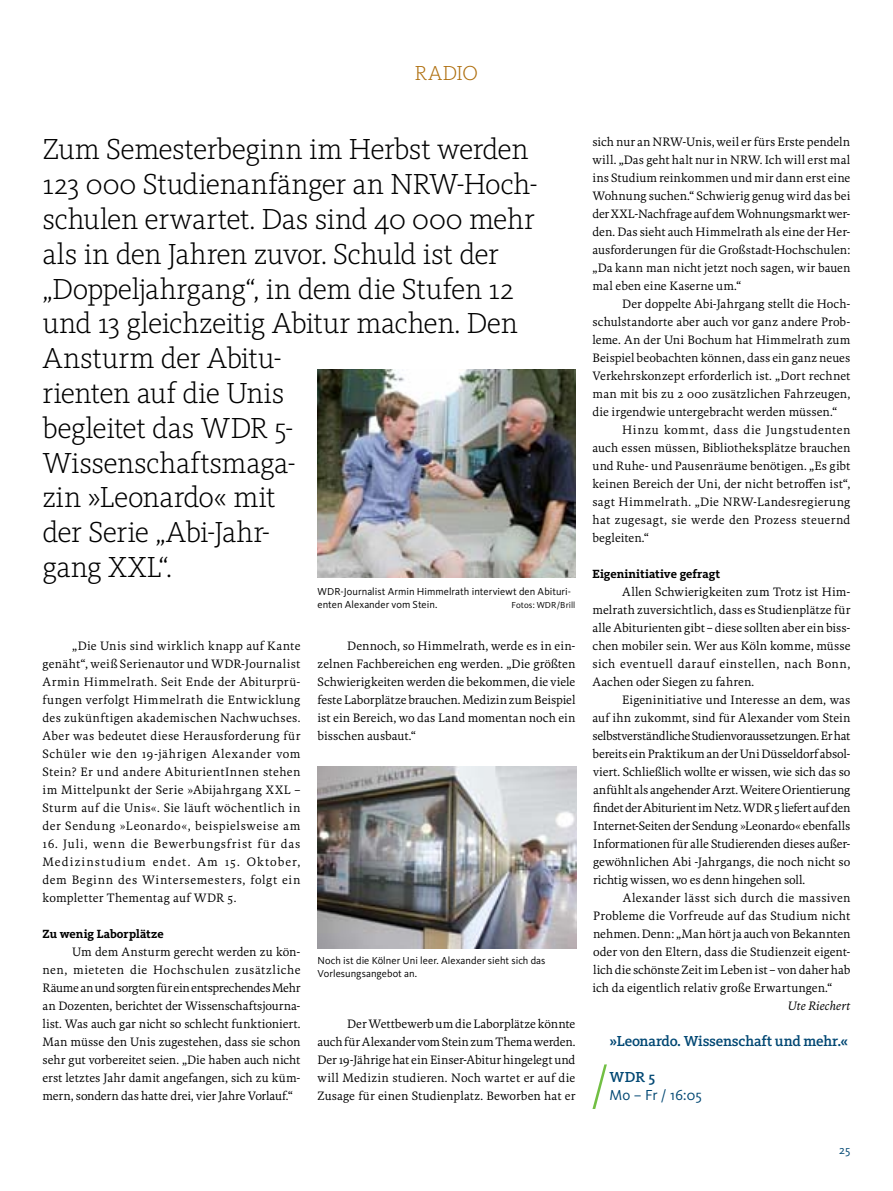
<style>
.page{position:relative;width:893px;height:1191px;background:#fff}
.page>*{position:absolute;margin:0;border:0;box-sizing:border-box;transform-origin:0 0}
._05_Vorspann{font:300 30px/34.8px "WDR Slab";letter-spacing:-.015em;color:#000}
.t1{font:300 21px "WDR Slab";color:#ae6e0d}
.TITEL_Subhead_2{font:500 15px "WDR Slab";letter-spacing:-.015em;color:#004773}
.TITEL_Subhead_3{font:15px "WDR Sans";letter-spacing:.01em;color:#004773}
._07_Copy_Einzug{font:12.3px/18px "WDR Serif";letter-spacing:.01em;color:#000;text-align:justify}
._08_Zwischenzeile{font:700 12.3px "WDR Slab";color:#000}
._07_Copy_Einzug-2{font:italic 12.3px "WDR Serif";letter-spacing:.005em;color:#000}
.t2{font:12.3px "WDR Sans";color:#004773}
._11_BU{font:10.5px/13.5px "WDR Sans";letter-spacing:.005em;color:#000}
._11_BU-2{font:9px "WDR Sans";letter-spacing:.01em;color:#000}
</style>
<div class="page">
<img style="left:317px;top:370px;width:258px;height:208px">
<img style="left:317px;top:767px;width:259px;height:181px">
<svg style="left:592px;top:1064px;width:15px;height:45px"></svg>
<p class="t1" style="left:415px;top:60px;width:65px">RADIO</p>
<p class="_05_Vorspann" style="left:43px;top:132px;width:497px">Zum Semesterbeginn im Herbst werden<br>123 000 Studienanfänger an NRW-Hoch&shy;schulen erwartet. Das sind 40 000 mehr als in den Jahren zuvor. Schuld ist der „Doppeljahrgang“, in dem die Stufen 12 und 13 gleichzeitig Abitur machen. Den<br>Ansturm der Abitu-<br>rienten auf die Unis<br>begleitet das WDR 5-<br>Wissenschaftsmaga-<br>zin »Leonardo« mit<br>der Serie „Abi-Jahr-<br>gang XXL“.</p>
<p class="_07_Copy_Einzug" style="left:43px;top:636px;width:259px;text-indent:30px">„Die Unis sind wirklich knapp auf Kante genäht“, weiß Serienautor und WDR-Journalist Armin Himmelrath. Seit Ende der Abiturprü&shy;fungen verfolgt Himmelrath die Entwicklung des zukünftigen akademischen Nachwuchses.<br>Aber was bedeutet diese Herausforderung für Schüler wie den 19-jährigen Alexander vom Stein? Er und andere AbiturientInnen stehen im Mittelpunkt der Serie »Abijahrgang XXL – Sturm auf die Unis«. Sie läuft wöchentlich in der Sendung »Leonardo«, beispielsweise am</p>
<p class="_07_Copy_Einzug" style="left:43px;top:834px;width:259px">16. Juli, wenn die Bewerbungsfrist für das Medizinstudium endet. Am 15. Oktober, dem Beginn des Wintersemesters, folgt ein kompletter Thementag auf WDR 5.</p>
<p class="_08_Zwischenzeile" style="left:43px;top:926px;width:123px">Zu wenig Laborplätze</p>
<p class="_07_Copy_Einzug" style="left:43px;top:942px;width:259px;text-indent:30px">Um dem Ansturm gerecht werden zu kön&shy;nen, mieteten die Hochschulen zusätzliche Räume an und sorgten für ein entsprechendes Mehr an Dozenten, berichtet der Wissenschaftsjourna&shy;list. Was auch gar nicht so schlecht funktioniert.<br>Man müsse den Unis zugestehen, dass sie schon sehr gut vorbereitet seien. „Die haben auch nicht erst letztes Jahr damit angefangen, sich zu küm&shy;mern, sondern das hatte drei, vier Jahre Vorlauf.“</p>
<p class="_11_BU" style="left:317px;top:584px;width:255px">WDR-Journalist Armin Himmelrath interviewt den Abituri&shy;enten Alexander vom Stein.</p>
<p class="_11_BU-2" style="left:511px;top:600px;width:65px">Fotos: WDR/Brill</p>
<p class="_07_Copy_Einzug" style="left:317px;top:636px;width:260px;text-indent:30px">Dennoch, so Himmelrath, werde es in ein&shy;zelnen Fachbereichen eng werden. „Die größten Schwierigkeiten werden die bekommen, die viele feste Laborplätze brauchen. Medizin zum Beispiel ist ein Bereich, wo das Land momentan noch ein bisschen ausbaut.“</p>
<p class="_11_BU" style="left:317px;top:953px;width:230px">Noch ist die Kölner Uni leer. Alexander sieht sich das<br>Vorlesungsangebot an.</p>
<p class="_07_Copy_Einzug" style="left:317px;top:1014px;width:259px;text-indent:30px">Der Wettbewerb um die Laborplätze könnte auch für Alexander vom Stein zum Thema werden.<br>Der 19-Jährige hat ein Einser-Abitur hingelegt und will Medizin studieren. Noch wartet er auf die Zusage für einen Studienplatz. Beworben hat er</p>
<p class="_07_Copy_Einzug" style="left:592px;top:132px;width:259px">sich nur an NRW-Unis, weil er fürs Erste pendeln will. „Das geht halt nur in NRW. Ich will erst mal ins Studium reinkommen und mir dann erst eine Wohnung suchen.“ Schwierig genug wird das bei der XXL-Nachfrage auf dem Wohnungsmarkt wer&shy;den. Das sieht auch Himmelrath als eine der Her&shy;ausforderungen für die Großstadt-Hochschulen: „Da kann man nicht jetzt noch sagen, wir bauen mal eben eine Kaserne um.“</p>
<p class="_07_Copy_Einzug" style="left:592px;top:294px;width:259px;text-indent:30px">Der doppelte Abi-Jahrgang stellt die Hoch&shy;schulstandorte aber auch vor ganz andere Prob&shy;leme. An der Uni Bochum hat Himmelrath zum Beispiel beobachten können, dass ein ganz neues Verkehrskonzept erforderlich ist. „Dort rechnet man mit bis zu 2 000 zusätzlichen Fahrzeugen, die irgendwie untergebracht werden müssen.“</p>
<p class="_07_Copy_Einzug" style="left:592px;top:420px;width:259px;text-indent:30px">Hinzu kommt, dass die Jungstudenten auch essen müssen, Bibliotheksplätze brauchen und Ruhe- und Pausenräume benötigen. „Es gibt keinen Bereich der Uni, der nicht betroffen ist“, sagt Himmelrath. „Die NRW-Landesregierung hat zugesagt, sie werde den Prozess steuernd begleiten.“</p>
<p class="_08_Zwischenzeile" style="left:592px;top:566px;width:129px">Eigeninitiative gefragt</p>
<p class="_07_Copy_Einzug" style="left:592px;top:582px;width:259px;text-indent:30px">Allen Schwierigkeiten zum Trotz ist Him&shy;melrath zuversichtlich, dass es Studienplätze für alle Abiturienten gibt – diese sollten aber ein biss&shy;chen mobiler sein. Wer aus Köln komme, müsse sich eventuell darauf einstellen, nach Bonn, Aachen oder Siegen zu fahren.</p>
<p class="_07_Copy_Einzug" style="left:592px;top:690px;width:259px;text-indent:30px">Eigeninitiative und Interesse an dem, was auf ihn zukommt, sind für Alexander vom Stein selbstverständliche Studienvoraussetzungen. Er hat bereits ein Praktikum an der Uni Düsseldorf absol&shy;viert. Schließlich wollte er wissen, wie sich das so anfühlt als angehender Arzt. Weitere Orientierung findet der Abiturient im Netz. WDR 5 liefert auf den Internet-Seiten der Sendung »Leonardo« ebenfalls Informationen für alle Studierenden dieses außer&shy;gewöhnlichen Abi -Jahrgangs, die noch nicht so richtig wissen, wo es denn hingehen soll.</p>
<p class="_07_Copy_Einzug" style="left:592px;top:888px;width:259px;text-indent:30px">Alexander lässt sich durch die massiven Probleme die Vorfreude auf das Studium nicht nehmen. Denn: „Man hört ja auch von Bekannten oder von den Eltern, dass die Studienzeit eigent&shy;lich die schönste Zeit im Leben ist – von daher hab ich da eigentlich relativ große Erwartungen.“</p>
<p class="_07_Copy_Einzug-2" style="left:788px;top:998px;width:64px">Ute Riechert</p>
<p class="TITEL_Subhead_2" style="left:610px;top:1032px;width:240px">»Leonardo. Wissenschaft und mehr.«</p>
<p class="TITEL_Subhead_2" style="left:610px;top:1068px;width:47px">WDR 5</p>
<p class="TITEL_Subhead_3" style="left:610px;top:1086px;width:94px">Mo – Fr / 16:05</p>
<p class="t2" style="left:839px;top:1142px;width:13px">25</p>
</div>
